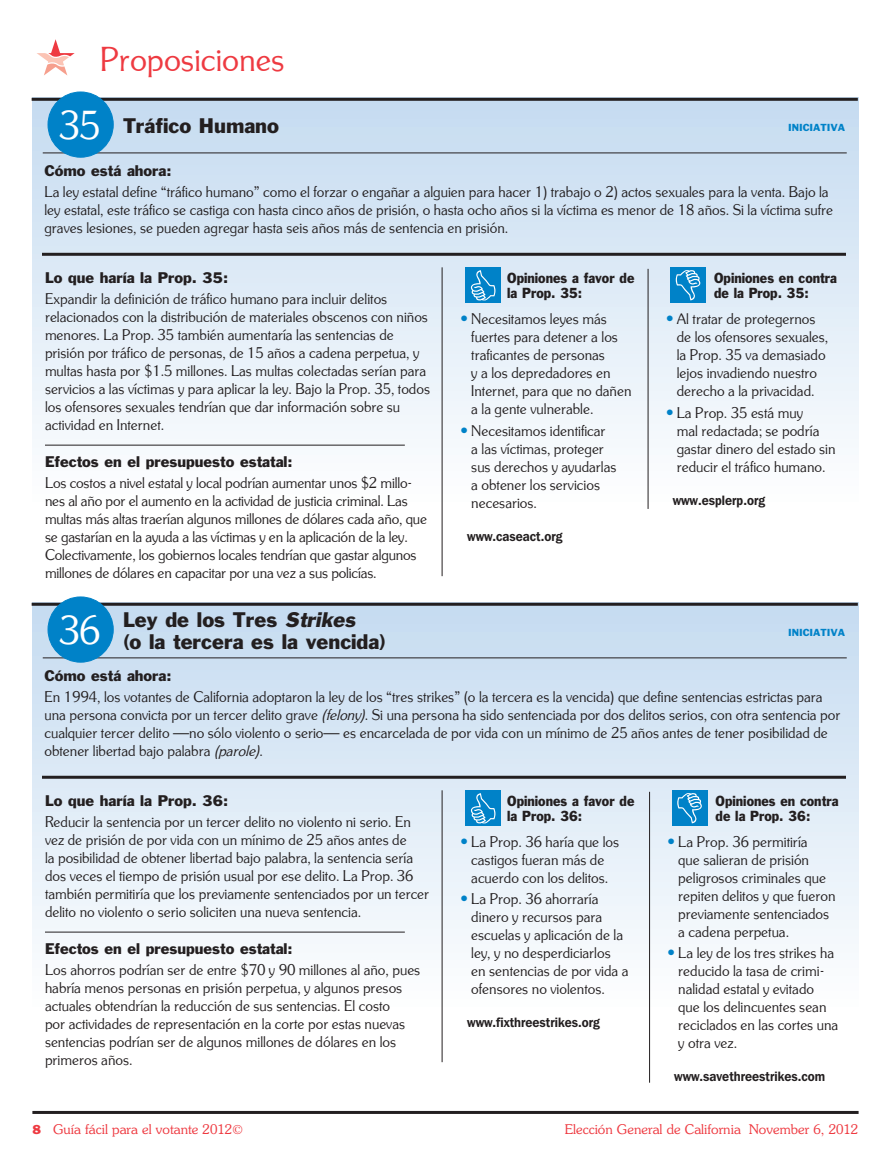
<style>
.page{position:relative;width:891px;height:1161px;background:#fff}
.page>*{position:absolute;margin:0;border:0;box-sizing:border-box;transform-origin:0 0}
.Prop_Numbers-Reverse{font:42px "Souvenir Got URWT";color:#fff}
.Page_Headers{font:36px "Souvenir Got URWT";color:#ee3a41}
.prop_title{font:19.5px/22.5px "Franklin Gothic";color:#231f20}
.prop_text{font:16.2px/18px "Souvenir Got URWT";color:#231f20}
.prop_sub{font:14.25px "Franklin Gothic";color:#231f20}
.Effect_on_Government{font:14.25px "Franklin Gothic";color:#231f20}
.prop_sub-2{font:13.5px/15px "Franklin Gothic";color:#231f20;scale:.9 1}
.Candidate_Name{font:600 13.5px "Franklin Gothic IT Cby BT";color:#231f20;scale:.9 1}
.Main_Text{font:300 13.5px "Souvenir IT Cby BT";color:#ee3a41}
.Prop_Initiative_-_Su{font:9.45px "Franklin Gothic";color:#0082c8}
.s1{font-style:italic}
.s2{font-family:"Franklin Gothic";font-size:15px;color:#0082c8}
.s3{font-family:"Franklin Gothic";font-weight:400;font-size:12px}
</style>
<div class="page">
<div style="left:32px;top:98px;width:827px;height:405px;background:linear-gradient(to bottom,#c2d9ee,#fefeff)"></div>
<div style="left:466px;top:268px;width:35px;height:35px;background:#0082c8"></div>
<svg style="left:471px;top:270px;width:24px;height:30px"></svg>
<div style="left:671px;top:268px;width:35px;height:35px;background:#0082c8"></div>
<svg style="left:676px;top:270px;width:24px;height:30px"></svg>
<hr style="left:43px;top:153px;width:804px;height:1px;background:#231f20">
<hr style="left:42px;top:253px;width:804px;height:3px;background:#231f20">
<hr style="left:442px;top:267px;width:1px;height:309px;background:#231f20">
<hr style="left:648px;top:269px;width:1px;height:240px;background:#231f20">
<hr style="left:45px;top:445px;width:360px;height:1px;background:#231f20">
<hr style="left:32px;top:98px;width:826px;height:3px;background:#231f20">
<div style="left:48px;top:92px;width:65px;height:65px;background:#0082c8;border-radius:50%"></div>
<div style="left:48px;top:92px;width:65px;height:65px;border:1px solid #0082c8;border-radius:50%"></div>
<div style="left:32px;top:603px;width:827px;height:405px;background:linear-gradient(to bottom,#c2d9ee,#fefeff)"></div>
<div style="left:466px;top:791px;width:35px;height:35px;background:#0082c8"></div>
<svg style="left:471px;top:793px;width:24px;height:30px"></svg>
<div style="left:672px;top:791px;width:35px;height:35px;background:#0082c8"></div>
<svg style="left:677px;top:793px;width:25px;height:30px"></svg>
<hr style="left:43px;top:658px;width:804px;height:1px;background:#231f20">
<hr style="left:42px;top:776px;width:804px;height:3px;background:#231f20">
<hr style="left:442px;top:790px;width:1px;height:272px;background:#231f20">
<hr style="left:649px;top:792px;width:1px;height:291px;background:#231f20">
<hr style="left:45px;top:932px;width:360px;height:1px;background:#231f20">
<hr style="left:32px;top:603px;width:826px;height:3px;background:#231f20">
<div style="left:48px;top:597px;width:65px;height:65px;background:#0082c8;border-radius:50%"></div>
<div style="left:48px;top:597px;width:65px;height:65px;border:1px solid #0082c8;border-radius:50%"></div>
<svg style="left:37px;top:39px;width:38px;height:37px"></svg>
<hr style="left:32px;top:1111px;width:827px;height:3px;background:#231f20">
<p class="Page_Headers" style="left:100px;top:38px;width:186px">Proposiciones</p>
<p class="Prop_Numbers-Reverse" style="left:59px;top:100px;width:44px">35</p>
<p class="prop_title" style="left:123px;top:115px;width:158px">Tráfico Humano</p>
<p class="Prop_Initiative_-_Su" style="left:788px;top:122px;width:59px">INICIATIVA</p>
<p class="prop_sub" style="left:45px;top:162px;width:129px">Cómo está ahora:</p>
<p class="prop_text" style="left:45px;top:183px;width:790px">La ley estatal define “tráfico humano” como el forzar o engañar a alguien para hacer 1) trabajo o 2) actos sexuales para la venta. Bajo la ley estatal, este tráfico se castiga con hasta cinco años de prisión, o hasta ocho años si la víctima es menor de 18 años. Si la víctima sufre graves lesiones, se pueden agregar hasta seis años más de sentencia en prisión.</p>
<p class="prop_sub" style="left:45px;top:269px;width:185px">Lo que haría la Prop. 35:</p>
<p class="prop_text" style="left:45px;top:290px;width:387px">Expandir la definición de tráfico humano para incluir delitos relacionados con la distribución de materiales obscenos con niños menores. La Prop. 35 también aumentaría las sentencias de prisión por tráfico de personas, de 15 años a cadena perpetua, y multas hasta por $1.5 millones. Las multas colectadas serían para servicios a las víctimas y para aplicar la ley. Bajo la Prop. 35, todos los ofensores sexuales tendrían que dar información sobre su actividad en Internet.</p>
<p class="Effect_on_Government" style="left:45px;top:453px;width:249px">Efectos en el presupuesto estatal:</p>
<p class="prop_text" style="left:45px;top:474px;width:383px">Los costos a nivel estatal y local podrían aumentar unos $2 millo&shy;nes al año por el aumento en la actividad de justicia criminal. Las multas más altas traerían algunos millones de dólares cada año, que se gastarían en la ayuda a las víctimas y en la aplicación de la ley.<br>Colectivamente, los gobiernos locales tendrían que gastar algunos millones de dólares en capacitar por una vez a sus policías.</p>
<p class="Prop_Numbers-Reverse" style="left:59px;top:605px;width:44px">36</p>
<p class="prop_title" style="left:123px;top:608px;width:264px">Ley de los Tres <span class="s1">Strikes<br></span>(o la tercera es la vencida)</p>
<p class="prop_sub-2" style="left:507px;top:270px;width:143px">Opiniones a favor de la Prop. 35:</p>
<p class="prop_text" style="left:471px;top:310px;width:162px;text-indent:-11px"><span class="s2">•</span> Necesitamos leyes más fuertes para detener a los traficantes de personas<br>y a los depredadores en<br>Internet, para que no dañen a la gente vulnerable.</p>
<p class="prop_text" style="left:471px;top:421px;width:147px;text-indent:-11px"><span class="s2">•</span> Necesitamos identificar<br>a las víctimas, proteger sus derechos y ayudarlas a obtener los servicios necesarios.</p>
<p class="Candidate_Name" style="left:467px;top:527px;width:107px">www.caseact.org</p>
<p class="prop_sub-2" style="left:714px;top:270px;width:138px">Opiniones en contra de la Prop. 35:</p>
<p class="prop_text" style="left:677px;top:310px;width:153px;text-indent:-11px"><span class="s2">•</span> Al tratar de protegernos de los ofensores sexuales, la Prop. 35 va demasiado lejos invadiendo nuestro derecho a la privacidad.</p>
<p class="prop_text" style="left:677px;top:403px;width:160px;text-indent:-11px"><span class="s2">•</span> La Prop. 35 está muy<br>mal redactada; se podría gastar dinero del estado sin reducir el tráfico humano.</p>
<p class="Candidate_Name" style="left:673px;top:491px;width:104px">www.esplerp.org</p>
<p class="Prop_Initiative_-_Su" style="left:788px;top:627px;width:59px">INICIATIVA</p>
<p class="prop_sub" style="left:45px;top:667px;width:129px">Cómo está ahora:</p>
<p class="prop_text" style="left:45px;top:688px;width:797px">En 1994, los votantes de California adoptaron la ley de los “tres strikes” (o la tercera es la vencida) que define sentencias estrictas para una persona convicta por un tercer delito grave <span class="s1">(felony)</span>. Si una persona ha sido sentenciada por dos delitos serios, con otra sentencia por cualquier tercer delito —no sólo violento o serio— es encarcelada de por vida con un mínimo de 25 años antes de tener posibilidad de obtener libertad bajo palabra <span class="s1">(parole)</span>.</p>
<p class="prop_sub" style="left:45px;top:792px;width:185px">Lo que haría la Prop. 36:</p>
<p class="prop_text" style="left:45px;top:813px;width:386px">Reducir la sentencia por un tercer delito no violento ni serio. En vez de prisión de por vida con un mínimo de 25 años antes de<br>la posibilidad de obtener libertad bajo palabra, la sentencia sería dos veces el tiempo de prisión usual por ese delito. La Prop. 36 también permitiría que los previamente sentenciados por un tercer delito no violento o serio soliciten una nueva sentencia.</p>
<p class="Effect_on_Government" style="left:45px;top:940px;width:249px">Efectos en el presupuesto estatal:</p>
<p class="prop_text" style="left:45px;top:961px;width:377px">Los ahorros podrían ser de entre $70 y 90 millones al año, pues habría menos personas en prisión perpetua, y algunos presos actuales obtendrían la reducción de sus sentencias. El costo<br>por actividades de representación en la corte por estas nuevas sentencias podrían ser de algunos millones de dólares en los primeros años.</p>
<p class="prop_sub-2" style="left:507px;top:793px;width:143px">Opiniones a favor de la Prop. 36:</p>
<p class="prop_text" style="left:460px;top:833px;width:160px;text-align:center"><span class="s2">•</span> La Prop. 36 haría que los castigos fueran más de acuerdo con los delitos.</p>
<p class="prop_text" style="left:471px;top:890px;width:159px;text-indent:-11px"><span class="s2">•</span> La Prop. 36 ahorraría dinero y recursos para escuelas y aplicación de la ley, y no desperdiciarlos en sentencias de por vida a ofensores no violentos.</p>
<p class="Candidate_Name" style="left:467px;top:1014px;width:149px">www.fixthreestrikes.org</p>
<p class="prop_sub-2" style="left:716px;top:793px;width:138px">Opiniones en contra de la Prop. 36:</p>
<p class="prop_text" style="left:678px;top:833px;width:159px;text-indent:-11px"><span class="s2">•</span> La Prop. 36 permitiría<br>que salieran de prisión peligrosos criminales que repiten delitos y que fueron previamente sentenciados a cadena perpetua.</p>
<p class="prop_text" style="left:678px;top:944px;width:162px;text-indent:-11px"><span class="s2">•</span> La ley de los tres strikes ha reducido la tasa de crimi&shy;nalidad estatal y evitado que los delincuentes sean reciclados en las cortes una y otra vez.</p>
<p class="Candidate_Name" style="left:674px;top:1068px;width:169px">www.savethreestrikes.com</p>
<p class="Main_Text" style="left:32px;top:1121px;width:212px"><span class="s3">8</span> Guía fácil para el votante 2012©</p>
<p class="Main_Text" style="left:565px;top:1121px;width:295px">Elección General de California November 6, 2012</p>
</div>
